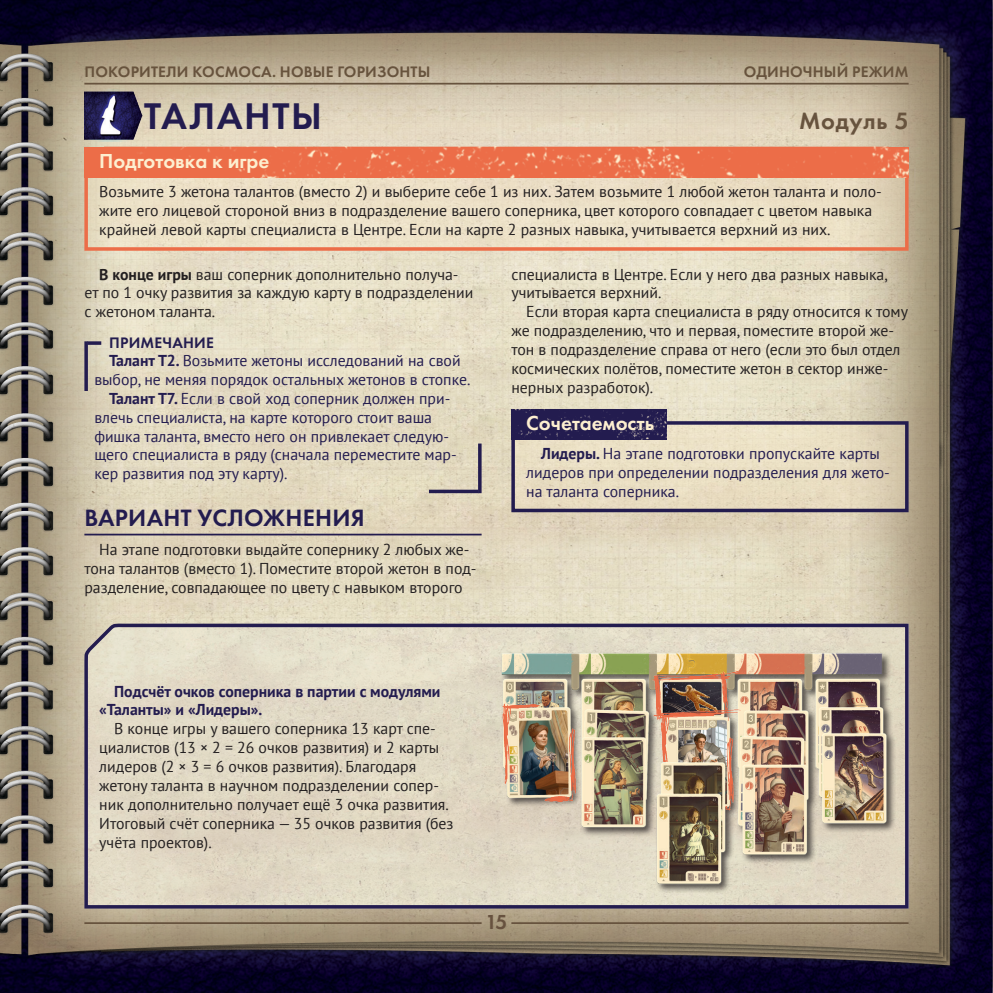
<style>
.page{position:relative;width:993px;height:993px;background:#fff}
.page>*{position:absolute;margin:0;border:0;box-sizing:border-box;transform-origin:0 0}
.t1{font:38.5px "Futura New Demi";letter-spacing:.04em;color:#231c4f}
.Heading_3{font:24.5px "Futura New Demi";letter-spacing:.01em;color:#231c4f}
.t2{font:24.5px "Futura New Demi";letter-spacing:.03em;color:#67533e}
.t3{font:21px "Futura New Demi";color:#fdefd0}
.t4{font:21px "Futura New Demi";color:#67523f}
.t5{font:15.75px/18.9px "PT Sans";color:#231f20}
.t6{font:15.75px/18.9px "PT Sans";color:#231c4f}
.t7{font:700 15.75px/18.9px "PT Sans";color:#231c4f}
.t8{font:15.75px "Futura New Demi";letter-spacing:.01em;color:#67533d}
.t9{font:15.75px "Futura New Demi";letter-spacing:.01em;color:#231c4f}
.s1{font-weight:700}
</style>
<div class="page">
<img style="left:0;top:0;width:992px;height:992px">
<hr style="left:84px;top:921px;width:397px;height:2px;background:#67533e">
<hr style="left:511px;top:921px;width:397px;height:2px;background:#67533e">
<hr style="left:84px;top:83px;width:824px;height:1px;background:#67533e">
<svg style="left:83px;top:145px;width:828px;height:107px;background:#ead7bc"></svg>
<img style="left:84px;top:147px;width:824px;height:30px">
<hr style="left:84px;top:533px;width:397px;height:2px;background:#231c4f">
<svg style="left:516px;top:426px;width:387px;height:81px;background:#e6dbc0"></svg>
<div style="left:511px;top:421px;width:397px;height:91px;border:4px solid #231c4f"></div>
<img style="left:511px;top:408px;width:156px;height:31px">
<svg style="left:83px;top:621px;width:827px;height:289px;background:#d8d0bf"></svg>
<img style="left:474px;top:622px;width:518px;height:268px">
<img style="left:489px;top:688px;width:53px;height:119px">
<img style="left:647px;top:734px;width:54px;height:27px">
<img style="left:642px;top:659px;width:107px;height:75px">
<img style="left:538px;top:712px;width:47px;height:119px">
<img style="left:725px;top:721px;width:18px;height:119px">
<svg style="left:88px;top:341px;width:13px;height:4px"></svg>
<svg style="left:84px;top:341px;width:4px;height:50px"></svg>
<svg style="left:429px;top:489px;width:49px;height:4px"></svg>
<hr style="left:478px;top:443px;width:3px;height:50px;background:#231c4f">
<img style="left:84px;top:90px;width:62px;height:51px">
<p class="t8" style="left:84px;top:62px;width:347px">ПОКОРИТЕЛИ КОСМОСА. НОВЫЕ ГОРИЗОНТЫ</p>
<p class="t8" style="left:743px;top:62px;width:166px">ОДИНОЧНЫЙ РЕЖИМ</p>
<p class="t1" style="left:144px;top:92px;width:179px">ТАЛАНТЫ</p>
<p class="t3" style="left:99px;top:148px;width:172px">Подготовка к игре</p>
<p class="t5" style="left:99px;top:182px;width:783px">Возьмите 3 жетона талантов (вместо 2) и выберите себе 1 из них. Затем возьмите 1 любой жетон таланта и поло&shy;жите его лицевой стороной вниз в подразделение вашего соперника, цвет которого совпадает с цветом навыка крайней левой карты специалиста в Центре. Если на карте 2 разных навыка, учитывается верхний из них.</p>
<p class="t5" style="left:84px;top:264px;width:390px;text-indent:15px"><span class="s1">В конце игры</span> ваш соперник дополнительно получа&shy;ет по 1 очку развития за каждую карту в подразделении с жетоном таланта.</p>
<p class="t2" style="left:798px;top:105px;width:111px">Модуль 5</p>
<p class="t5" style="left:511px;top:264px;width:378px">специалиста в Центре. Если у него два разных навыка, учитывается верхний.</p>
<p class="t5" style="left:511px;top:302px;width:398px;text-indent:15px">Если вторая карта специалиста в ряду относится к тому же подразделению, что и первая, поместите второй же&shy;тон в подразделение справа от него (если это был отдел космических полётов, поместите жетон в сектор инже&shy;нерных разработок).</p>
<p class="t3" style="left:526px;top:410px;width:129px">Сочетаемость</p>
<p class="t6" style="left:526px;top:443px;width:365px;text-indent:15px"><span class="s1">Лидеры.</span> На этапе подготовки пропускайте карты лидеров при определении подразделения для жето&shy;на таланта соперника.</p>
<p class="t9" style="left:109px;top:333px;width:106px">ПРИМЕЧАНИЕ</p>
<p class="t6" style="left:94px;top:350px;width:377px;text-align:center"><span class="s1">Талант Т2.</span> Возьмите жетоны исследований на свой выбор, не меняя порядок остальных жетонов в стопке.</p>
<p class="t6" style="left:94px;top:388px;width:364px;text-indent:15px"><span class="s1">Талант Т7.</span> Если в свой ход соперник должен при&shy;влечь специалиста, на карте которого стоит ваша фишка таланта, вместо него он привлекает следую&shy;щего специалиста в ряду (сначала переместите мар&shy;кер развития под эту карту).</p>
<p class="Heading_3" style="left:84px;top:502px;width:281px">ВАРИАНТ УСЛОЖНЕНИЯ</p>
<p class="t5" style="left:84px;top:539px;width:393px;text-indent:15px">На этапе подготовки выдайте сопернику 2 любых же&shy;тона талантов (вместо 1). Поместите второй жетон в под&shy;разделение, совпадающее по цвету с навыком второго</p>
<p class="t7" style="left:99px;top:681px;width:342px;text-indent:15px">Подсчёт очков соперника в партии с модулями «Таланты» и «Лидеры».</p>
<p class="t5" style="left:99px;top:718px;width:355px;text-indent:15px">В конце игры у вашего соперника 13 карт спе&shy;циалистов (13 × 2 = 26 очков развития) и 2 карты лидеров (2 × 3 = 6 очков развития). Благодаря жетону таланта в научном подразделении сопер&shy;ник дополнительно получает ещё 3 очка развития.<br>Итоговый счёт соперника — 35 очков развития (без учёта проектов).</p>
<h3 class="t4" style="left:485px;top:908px;width:23px">15</h3>
</div>
